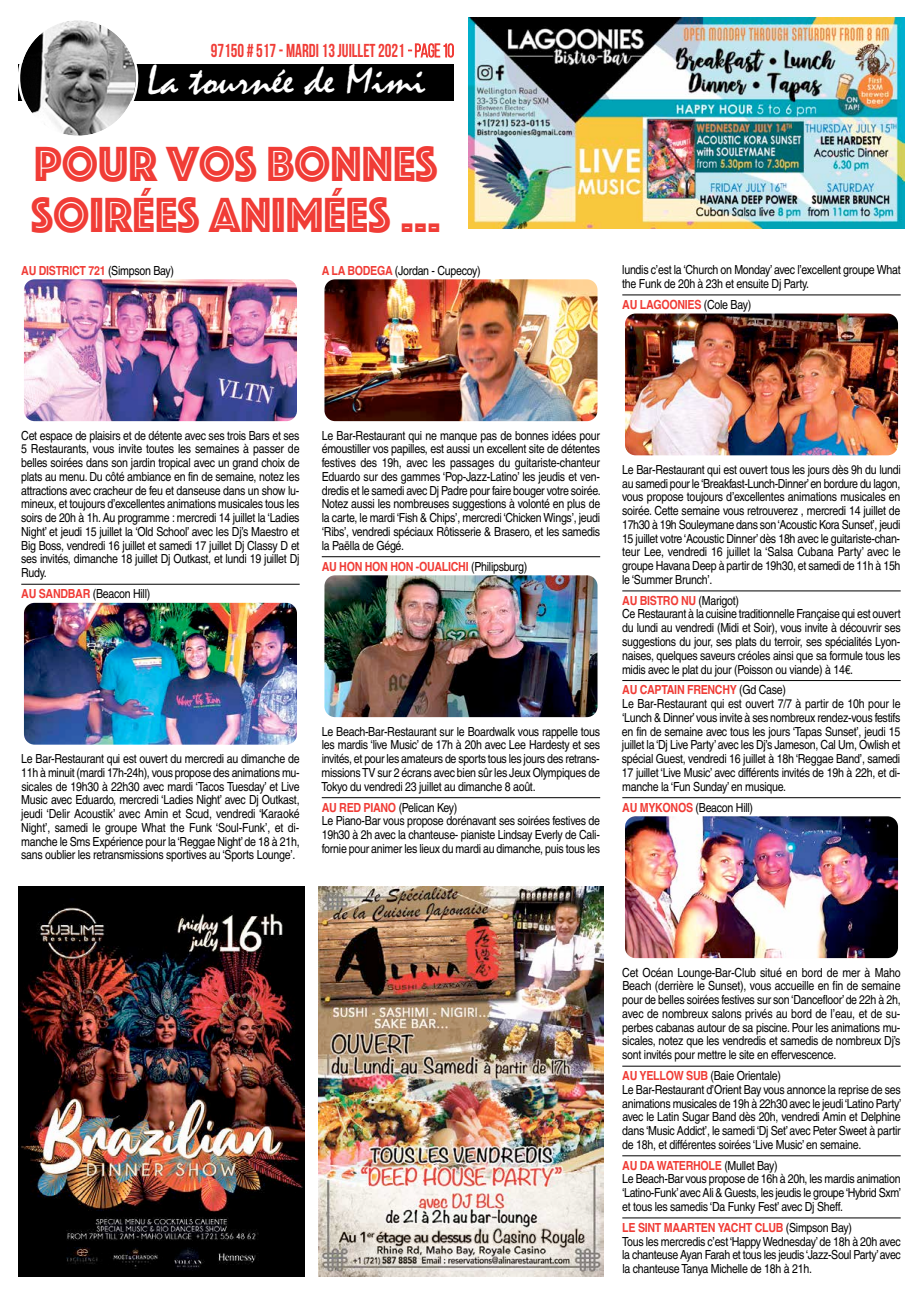
<style>
.page{position:relative;width:922px;height:1294px;background:#fff}
.page>*{position:absolute;margin:0;border:0;box-sizing:border-box;transform-origin:0 0}
.t1{font:51.25px/51.2px "Phosphate Inline";color:#f03c36;scale:.96 1}
.t2{font:42.25px "Mistral";color:#fff;scale:1.07 1}
.t3{font:700 18.75px "Bebas Neue";color:#f03c36;scale:.9 1}
.t4{font:12.5px/13.8px "Helvetica";letter-spacing:-.025em;color:#000;scale:.85 1}
.t5{font:700 12.5px "Helvetica";letter-spacing:-.025em;color:#f03c36;scale:.85 1}
.s1{font-weight:400}
.s2{font-weight:400;color:#000}
.s3{font-weight:700;color:#f03c36}
</style>
<div class="page">
<hr style="left:21px;top:584px;width:278px;height:1px;background:#000">
<hr style="left:322px;top:556px;width:278px;height:1px;background:#000">
<hr style="left:322px;top:797px;width:278px;height:1px;background:#000">
<hr style="left:622px;top:294px;width:278px;height:1px;background:#000">
<hr style="left:622px;top:590px;width:278px;height:1px;background:#000">
<hr style="left:622px;top:680px;width:278px;height:1px;background:#000">
<hr style="left:622px;top:797px;width:278px;height:1px;background:#000">
<hr style="left:622px;top:1065px;width:278px;height:1px;background:#000">
<hr style="left:622px;top:1155px;width:278px;height:1px;background:#000">
<hr style="left:622px;top:1217px;width:278px;height:1px;background:#000">
<img style="left:24px;top:279px;width:273px;height:142px">
<img style="left:24px;top:603px;width:273px;height:141px">
<img style="left:324px;top:279px;width:273px;height:142px">
<img style="left:324px;top:575px;width:273px;height:142px">
<img style="left:625px;top:313px;width:272px;height:142px">
<img style="left:625px;top:816px;width:272px;height:142px">
<div style="left:18px;top:64px;width:436px;height:36px;background:#000"></div>
<svg style="left:18px;top:20px;width:120px;height:116px"></svg>
<svg style="left:408px;top:43px;width:46px;height:15px"></svg>
<img style="left:469px;top:18px;width:435px;height:210px">
<img style="left:318px;top:886px;width:285px;height:390px">
<img style="left:19px;top:886px;width:285px;height:390px">
<h3 class="t3" style="left:211px;top:41px;width:272px">97150 # 517- MARDI 13JUILLET2021 <span class="s1">-page10</span></h3>
<h2 class="t2" style="left:147px;top:57px;width:262px">La tournée de Mimi</h2>
<h1 class="t1" style="left:31px;top:135px;width:428px">POUR VOS BONNES<br>SOIRÉES ANIMÉES …</h1>
<p class="t5" style="left:21px;top:260px;width:181px">AU DISTRICT 721 <span class="s2">(Simpson Bay)</span></p>
<p class="t4" style="left:322px;top:263px;width:188px"><span class="s3">A LA BODEGA</span> (Jordan - Cupecoy)</p>
<p class="t4" style="left:622px;top:263px;width:329px">lundis c’est la ‘Church on Monday’ avec l’excellent groupe What the Funk de 20h à 23h et ensuite Dj Party.</p>
<p class="t5" style="left:622px;top:294px;width:153px">AU LAGOONIES <span class="s2">(Cole Bay)</span></p>
<p class="t4" style="left:21px;top:428px;width:329px;text-align:justify">Cet espace de plaisirs et de détente avec ses trois Bars et ses 5 Restaurants, vous invite toutes les semaines à passer de belles soirées dans son jardin tropical avec un grand choix de plats au menu. Du côté ambiance en fin de semaine, notez les attractions avec cracheur de feu et danseuse dans un show lu&shy;mineux, et toujours d’excellentes animations musicales tous les soirs de 20h à 1h. Au programme : mercredi 14 juillet la ‘Ladies Night’ et jeudi 15 juillet la ‘Old School’ avec les Dj’s Maestro et Big Boss, vendredi 16 juillet et samedi 17 juillet Dj Classy D et ses invités, dimanche 18 juillet Dj Outkast, et lundi 19 juillet Dj Rudy.</p>
<p class="t4" style="left:21px;top:586px;width:153px"><span class="s3">AU SANDBAR</span> (Beacon Hill)</p>
<p class="t4" style="left:21px;top:751px;width:329px;text-align:justify">Le Bar-Restaurant qui est ouvert du mercredi au dimanche de 11h à minuit (mardi 17h-24h), vous propose des animations mu&shy;sicales de 19h30 à 22h30 avec mardi ‘Tacos Tuesday’ et Live Music avec Eduardo, mercredi ‘Ladies Night’ avec Dj Outkast, jeudi ‘Delir Acoustik’ avec Amin et Scud, vendredi ‘Karaoké Night’, samedi le groupe What the Funk ‘Soul-Funk’, et di&shy;manche le Sms Expérience pour la ‘Reggae Night’de 18 à 21h, sans oublier les retransmissions sportives au ‘Sports Lounge’.</p>
<p class="t4" style="left:321px;top:428px;width:330px;text-align:justify">Le Bar-Restaurant qui ne manque pas de bonnes idées pour émoustiller vos papilles, est aussi un excellent site de détentes festives des 19h, avec les passages du guitariste-chanteur Eduardo sur des gammes ‘Pop-Jazz-Latino’ les jeudis et ven&shy;dredis et le samedi avec Dj Padre pour faire bouger votre soirée.<br>Notez aussi les nombreuses suggestions à volonté en plus de la carte, le mardi ‘Fish &amp; Chips’, mercredi ‘Chicken Wings’, jeudi ‘Ribs’, vendredi spéciaux Rôtisserie &amp; Brasero, et les samedis la Paëlla de Gégé.</p>
<p class="t5" style="left:322px;top:556px;width:243px">AU HON HON HON -OUALICHI <span class="s2">(Philipsburg)</span></p>
<p class="t4" style="left:321px;top:724px;width:329px;text-align:justify">Le Beach-Bar-Restaurant sur le Boardwalk vous rappelle tous les mardis ‘live Music’ de 17h à 20h avec Lee Hardesty et ses invités, et pour les amateurs de sports tous les jours des retrans&shy;missions TV sur 2 écrans avec bien sûr les Jeux Olympiques de Tokyo du vendredi 23 juillet au dimanche 8 août.</p>
<p class="t4" style="left:321px;top:800px;width:329px"><span class="s3">AU RED PIANO</span> (Pelican Key)<br>Le Piano-Bar vous propose dorénavant ses soirées festives de 19h30 à 2h avec la chanteuse- pianiste Lindsay Everly de Cali&shy;fornie pour animer les lieux du mardi au dimanche, puis tous les</p>
<p class="t4" style="left:622px;top:462px;width:329px;text-align:justify">Le Bar-Restaurant qui est ouvert tous les jours dès 9h du lundi au samedi pour le‘Breakfast-Lunch-Dinner’en bordure du lagon, vous propose toujours d’excellentes animations musicales en soirée. Cette semaine vous retrouverez , mercredi 14 juillet de 17h30 à 19h Souleymane dans son‘Acoustic Kora Sunset’, jeudi 15 juillet votre ‘Acoustic Dinner’dès 18h avec le guitariste-chan&shy;teur Lee, vendredi 16 juillet la ‘Salsa Cubana Party’ avec le groupe Havana Deep à partir de 19h30, et samedi de 11h à 15h le ‘Summer Brunch’.</p>
<p class="t4" style="left:622px;top:593px;width:329px"><span class="s3">AU BISTRO NU</span> (Marigot)<br>Ce Restaurant à la cuisine traditionnelle Française qui est ouvert du lundi au vendredi (Midi et Soir), vous invite à découvrir ses suggestions du jour, ses plats du terroir, ses spécialités Lyon&shy;naises, quelques saveurs créoles ainsi que sa formule tous les midis avec le plat du jour (Poisson ou viande) à 14€.</p>
<p class="t4" style="left:621px;top:683px;width:329px"><span class="s3">AU CAPTAIN FRENCHY</span> (Gd Case)<br>Le Bar-Restaurant qui est ouvert 7/7 à partir de 10h pour le ‘Lunch &amp; Dinner’vous invite à ses nombreux rendez-vous festifs en fin de semaine avec tous les jours ‘Tapas Sunset’, jeudi 15 juillet la ‘Dj Live Party’avec les Dj’s Jameson, Cal Um, Owlish et spécial Guest, vendredi 16 juillet à 18h ‘Reggae Band’, samedi 17 juillet ‘Live Music’ avec différents invités de 19h à 22h, et di&shy;manche la ‘Fun Sunday’ en musique.</p>
<p class="t4" style="left:622px;top:800px;width:155px"><span class="s3">AU MYKONOS</span> (Beacon Hill)</p>
<p class="t4" style="left:622px;top:965px;width:329px;text-align:justify">Cet Océan Lounge-Bar-Club situé en bord de mer à Maho Beach (derrière le Sunset), vous accueille en fin de semaine pour de belles soirées festives sur son ‘Dancefloor’de 22h à 2h, avec de nombreux salons privés au bord de l’eau, et de su&shy;perbes cabanas autour de sa piscine. Pour les animations mu&shy;sicales, notez que les vendredis et samedis de nombreux Dj’s sont invités pour mettre le site en effervescence.</p>
<p class="t4" style="left:622px;top:1068px;width:330px"><span class="s3">AU YELLOW SUB</span> (Baie Orientale)<br>Le Bar-Restaurant d’Orient Bay vous annonce la reprise de ses animations musicales de 19h à 22h30 avec le jeudi ‘Latino Party’ avec le Latin Sugar Band dès 20h, vendredi Amin et Delphine dans ‘Music Addict’, le samedi ‘Dj Set’ avec Peter Sweet à partir de 18h, et différentes soirées ‘Live Music’ en semaine.</p>
<p class="t4" style="left:622px;top:1158px;width:330px"><span class="s3">AU DA WATERHOLE</span> (Mullet Bay)<br>Le Beach-Bar vous propose de 16h à 20h, les mardis animation ‘Latino-Funk’avec Ali &amp; Guests, les jeudis le groupe‘Hybrid Sxm’ et tous les samedis ‘Da Funky Fest’ avec Dj Sheff.</p>
<p class="t4" style="left:622px;top:1220px;width:329px"><span class="s3">LE SINT MAARTEN YACHT CLUB</span> (Simpson Bay)<br>Tous les mercredis c’est ‘Happy Wednesday’de 18h à 20h avec la chanteuse Ayan Farah et tous les jeudis‘Jazz-Soul Party’avec la chanteuse Tanya Michelle de 18h à 21h.</p>
</div>
